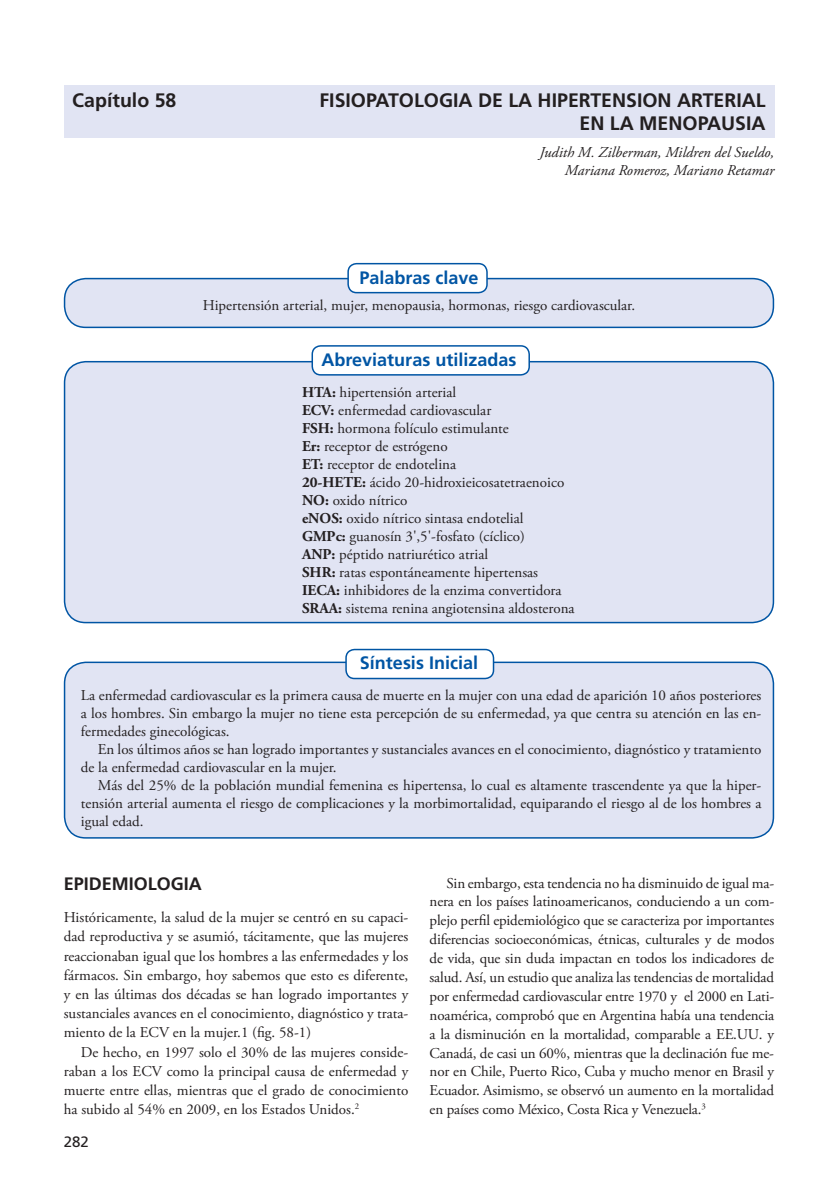
<style>
.page{position:relative;width:838px;height:1178px;background:#fff}
.page>*{position:absolute;margin:0;border:0;box-sizing:border-box;transform-origin:0 0}
.t1{font:700 19.5px/23.4px "Frutiger";color:#231f20;text-align:right}
.t2{font:700 18px "Frutiger";color:#0055a4}
.t3{font:700 18px "Frutiger";color:#231f20}
.t4{font:15px/18px "Adobe Garamond Pro";color:#231f20;text-align:justify}
.t5{font:italic 15px/18px "Adobe Garamond Pro";color:#231f20;text-align:right}
.t6{font:15px "Frutiger";color:#231f20}
.s1{font-weight:700}
</style>
<div class="page">
<div style="left:65px;top:279px;width:708px;height:48px;background:#e1e4f3;border-radius:21px"></div>
<div style="left:64px;top:278px;width:710px;height:50px;border:2px solid #0055a4;border-radius:21px"></div>
<div style="left:65px;top:362px;width:708px;height:260px;background:#e1e4f3;border-radius:21px"></div>
<div style="left:64px;top:361px;width:710px;height:262px;border:2px solid #0055a4;border-radius:21px"></div>
<div style="left:312px;top:346px;width:217px;height:29px;background:#fff;border-radius:9px"></div>
<div style="left:311px;top:345px;width:219px;height:31px;border:2px solid #0055a4;border-radius:9px"></div>
<div style="left:65px;top:662px;width:708px;height:176px;background:#e1e4f3;border-radius:21px"></div>
<div style="left:64px;top:661px;width:710px;height:178px;border:2px solid #0055a4;border-radius:21px"></div>
<div style="left:346px;top:649px;width:147px;height:29px;background:#fff;border-radius:9px"></div>
<div style="left:345px;top:649px;width:149px;height:30px;border:2px solid #0055a4;border-radius:9px"></div>
<div style="left:348px;top:264px;width:139px;height:29px;background:#fff;border-radius:9px"></div>
<div style="left:347px;top:263px;width:141px;height:30px;border:2px solid #0055a4;border-radius:9px"></div>
<div style="left:64px;top:85px;width:710px;height:52px;background:#e1e4f3"></div>
<h1 class="t1" style="left:72px;top:88px;width:106px">Capítulo 58</h1>
<h1 class="t1" style="left:319px;top:88px;width:447px">FISIOPATOLOGIA DE LA HIPERTENSION ARTERIAL<br>EN LA MENOPAUSIA</h1>
<p class="t5" style="left:539px;top:143px;width:236px">Judith M. Zilberman, Mildren del Sueldo,<br>Mariana Romeroz, Mariano Retamar</p>
<p class="t2" style="left:359px;top:267px;width:121px">Palabras clave</p>
<p class="t4" style="left:203px;top:297px;width:434px">Hipertensión arterial, mujer, menopausia, hormonas, riesgo cardiovascular.</p>
<p class="t2" style="left:321px;top:349px;width:196px">Abreviaturas utilizadas</p>
<p class="t4" style="left:302px;top:383px;width:274px;text-align:left"><span class="s1">HTA:</span> hipertensión arterial<br><span class="s1">ECV:</span> enfermedad cardiovascular<br><span class="s1">FSH:</span> hormona folículo estimulante<br><span class="s1">Er:</span> receptor de estrógeno<br><span class="s1">ET:</span> receptor de endotelina<br><span class="s1">20-HETE:</span> ácido 20-hidroxieicosatetraenoico <span class="s1">NO:</span> oxido nítrico<br><span class="s1">eNOS:</span> oxido nítrico sintasa endotelial<br><span class="s1">GMPc:</span> guanosín 3',5'-fosfato (cíclico)<br><span class="s1">ANP:</span> péptido natriurético atrial<br><span class="s1">SHR:</span> ratas espontáneamente hipertensas <span class="s1">IECA:</span> inhibidores de la enzima convertidora <span class="s1">SRAA:</span> sistema renina angiotensina aldosterona</p>
<p class="t2" style="left:360px;top:652px;width:120px">Síntesis Inicial</p>
<p class="t4" style="left:81px;top:686px;width:682px">La enfermedad cardiovascular es la primera causa de muerte en la mujer con una edad de aparición 10 años posteriores a los hombres. Sin embargo la mujer no tiene esta percepción de su enfermedad, ya que centra su atención en las en&shy;fermedades ginecológicas.</p>
<p class="t4" style="left:81px;top:740px;width:682px;text-indent:17px">En los últimos años se han logrado importantes y sustanciales avances en el conocimiento, diagnóstico y tratamiento de la enfermedad cardiovascular en la mujer.</p>
<p class="t4" style="left:81px;top:776px;width:682px;text-indent:17px">Más del 25% de la población mundial femenina es hipertensa, lo cual es altamente trascendente ya que la hiper&shy;tensión arterial aumenta el riesgo de complicaciones y la morbimortalidad, equiparando el riesgo al de los hombres a igual edad.</p>
<p class="t3" style="left:64px;top:873px;width:140px">EPIDEMIOLOGIA</p>
<p class="t4" style="left:64px;top:908px;width:346px;line-height:19.2px">Históricamente, la salud de la mujer se centró en su capaci&shy;dad reproductiva y se asumió, tácitamente, que las mujeres reaccionaban igual que los hombres a las enfermedades y los fármacos. Sin embargo, hoy sabemos que esto es diferente, y en las últimas dos décadas se han logrado importantes y sustanciales avances en el conocimiento, diagnóstico y trata&shy;miento de la ECV en la mujer.1 (fig. 58-1)</p>
<p class="t4" style="left:64px;top:1043px;width:346px;line-height:19.2px;text-indent:17px">De hecho, en 1997 solo el 30% de las mujeres conside&shy;raban a los ECV como la principal causa de enfermedad y muerte entre ellas, mientras que el grado de conocimiento ha subido al 54% en 2009, en los Estados Unidos.<sup>2</sup></p>
<p class="t6" style="left:64px;top:1133px;width:27px">282</p>
<p class="t4" style="left:429px;top:874px;width:346px;line-height:18.9px;text-indent:17px">Sin embargo, esta tendencia no ha disminuido de igual ma&shy;nera en los países latinoamericanos, conduciendo a un com&shy;plejo perfil epidemiológico que se caracteriza por importantes diferencias socioeconómicas, étnicas, culturales y de modos de vida, que sin duda impactan en todos los indicadores de salud. Así, un estudio que analiza las tendencias de mortalidad por enfermedad cardiovascular entre 1970 y el 2000 en Lati&shy;noamérica, comprobó que en Argentina había una tendencia a la disminución en la mortalidad, comparable a EE.UU. y Canadá, de casi un 60%, mientras que la declinación fue me&shy;nor en Chile, Puerto Rico, Cuba y mucho menor en Brasil y Ecuador. Asimismo, se observó un aumento en la mortalidad en países como México, Costa Rica y Venezuela.<sup>3</sup></p>
</div>
